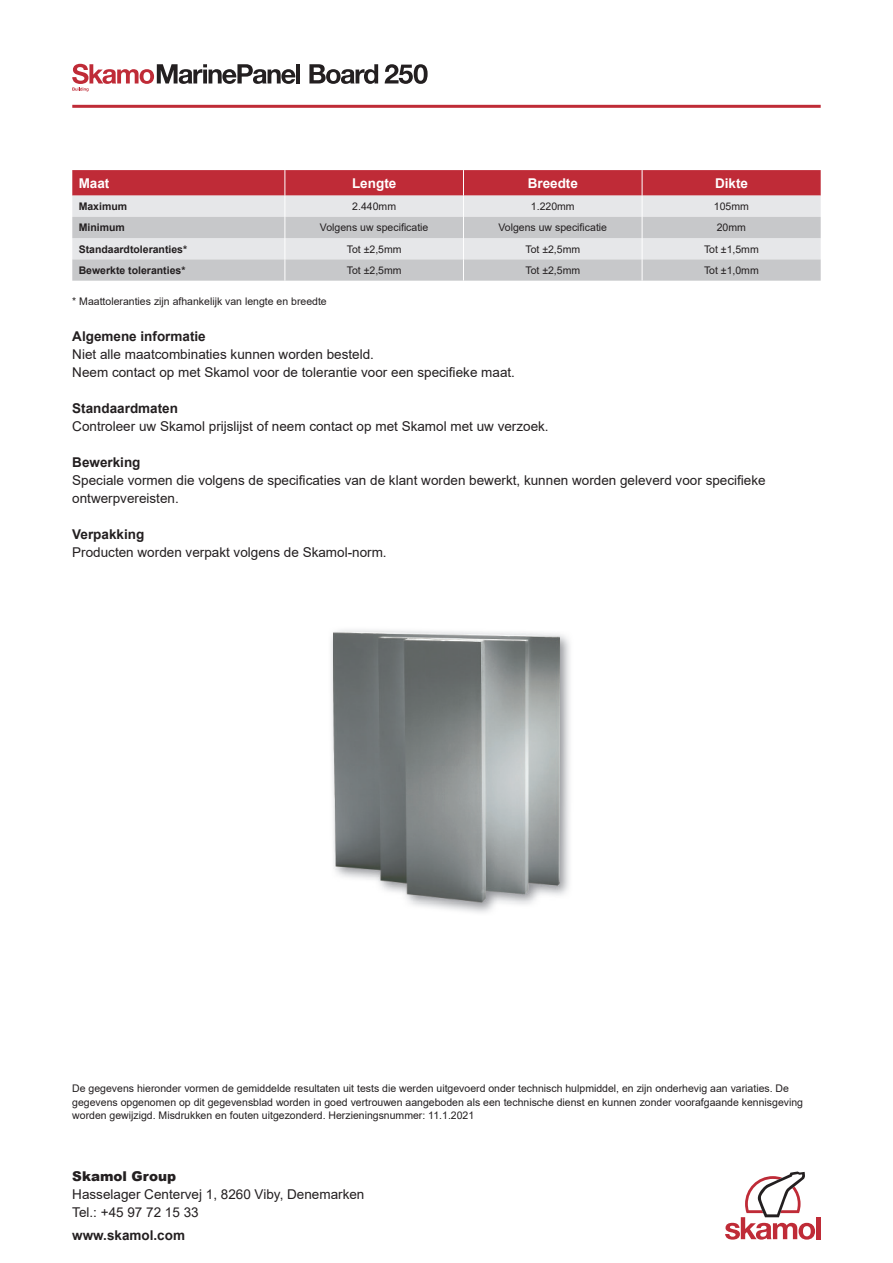
<style>
.page{position:relative;width:893px;height:1263px;background:#fff}
.page>*{position:absolute;margin:0;border:0;box-sizing:border-box;transform-origin:0 0}
.t1{font:13.5px/18px "Arial";color:#231f20}
.t2{font:700 13.5px "Arial";color:#231f20}
.t3{font:700 13.5px "Arial";color:#fff}
.t4{font:900 13.5px "Arial";color:#231f20}
.t5{font:10.5px/13.5px "Arial";color:#231f20}
.t6{font:700 10.5px/21.3px "Arial";color:#231f20}
</style>
<div class="page">
<hr style="left:296px;top:64px;width:4px;height:19px;background:#231f20">
<svg style="left:309px;top:64px;width:69px;height:20px"></svg>
<svg style="left:385px;top:64px;width:43px;height:20px"></svg>
<svg style="left:72px;top:64px;width:223px;height:27px"></svg>
<hr style="left:72px;top:105px;width:749px;height:3px;background:#bf2b37">
<div style="left:816px;top:1217px;width:5px;height:22px;background:#bf2b37"></div>
<svg style="left:725px;top:1171px;width:90px;height:68px"></svg>
<svg style="left:72px;top:170px;width:749px;height:111px;background:#d1b0b5"></svg>
<img style="left:331px;top:630px;width:239px;height:283px">
<img style="left:333px;top:631px;width:227px;height:272px">
<p class="t3" style="left:79px;top:173px;width:32px">Maat</p>
<p class="t3" style="left:352px;top:173px;width:46px">Lengte</p>
<p class="t3" style="left:528px;top:173px;width:52px">Breedte</p>
<p class="t3" style="left:715px;top:173px;width:35px">Dikte</p>
<p class="t6" style="left:79px;top:196px;width:50px">Maximum<br>Minimum</p>
<p class="t5" style="left:352px;top:200px;width:45px">2.440mm</p>
<p class="t5" style="left:531px;top:200px;width:45px">1.220mm</p>
<p class="t5" style="left:714px;top:196px;width:37px;line-height:21.3px">105mm<br>20mm</p>
<p class="t5" style="left:347px;top:242px;width:56px">Tot ±2,5mm</p>
<p class="t5" style="left:525px;top:242px;width:56px">Tot ±2,5mm</p>
<p class="t5" style="left:704px;top:242px;width:56px">Tot ±1,5mm</p>
<p class="t5" style="left:347px;top:263px;width:56px">Tot ±2,5mm</p>
<p class="t5" style="left:525px;top:263px;width:56px">Tot ±2,5mm</p>
<p class="t5" style="left:704px;top:263px;width:56px">Tot ±1,0mm</p>
<p class="t5" style="left:320px;top:221px;width:110px">Volgens uw specificatie</p>
<p class="t5" style="left:498px;top:221px;width:110px">Volgens uw specificatie</p>
<p class="t6" style="left:79px;top:238px;width:110px">Standaardtoleranties*<br>Bewerkte toleranties*</p>
<p class="t5" style="left:72px;top:294px;width:256px">* Maattoleranties zijn afhankelijk van lengte en breedte</p>
<p class="t2" style="left:72px;top:326px;width:135px">Algemene informatie</p>
<p class="t1" style="left:72px;top:345px;width:444px">Niet alle maatcombinaties kunnen worden besteld.<br>Neem contact op met Skamol voor de tolerantie voor een specifieke maat.</p>
<p class="t2" style="left:72px;top:398px;width:107px">Standaardmaten</p>
<p class="t1" style="left:72px;top:417px;width:478px">Controleer uw Skamol prijslijst of neem contact op met Skamol met uw verzoek.</p>
<p class="t2" style="left:72px;top:452px;width:70px">Bewerking</p>
<p class="t1" style="left:72px;top:471px;width:695px">Speciale vormen die volgens de specificaties van de klant worden bewerkt, kunnen worden geleverd voor specifieke ontwerpvereisten.</p>
<p class="t2" style="left:72px;top:524px;width:74px">Verpakking</p>
<p class="t1" style="left:72px;top:543px;width:316px">Producten worden verpakt volgens de Skamol-norm.</p>
<p class="t5" style="left:72px;top:1081px;width:732px">De gegevens hieronder vormen de gemiddelde resultaten uit tests die werden uitgevoerd onder technisch hulpmiddel, en zijn onderhevig aan variaties. De gegevens opgenomen op dit gegevensblad worden in goed vertrouwen aangeboden als een technische dienst en kunnen zonder voorafgaande kennisgeving worden gewijzigd. Misdrukken en fouten uitgezonderd. Herzieningsnummer: 11.1.2021</p>
<p class="t4" style="left:72px;top:1166px;width:105px">Skamol Group</p>
<p class="t1" style="left:72px;top:1185px;width:294px">Hasselager Centervej 1, 8260 Viby, Denemarken<br>Tel.: +45 97 72 15 33</p>
<p class="t2" style="left:72px;top:1225px;width:114px">www.skamol.com</p>
</div>
